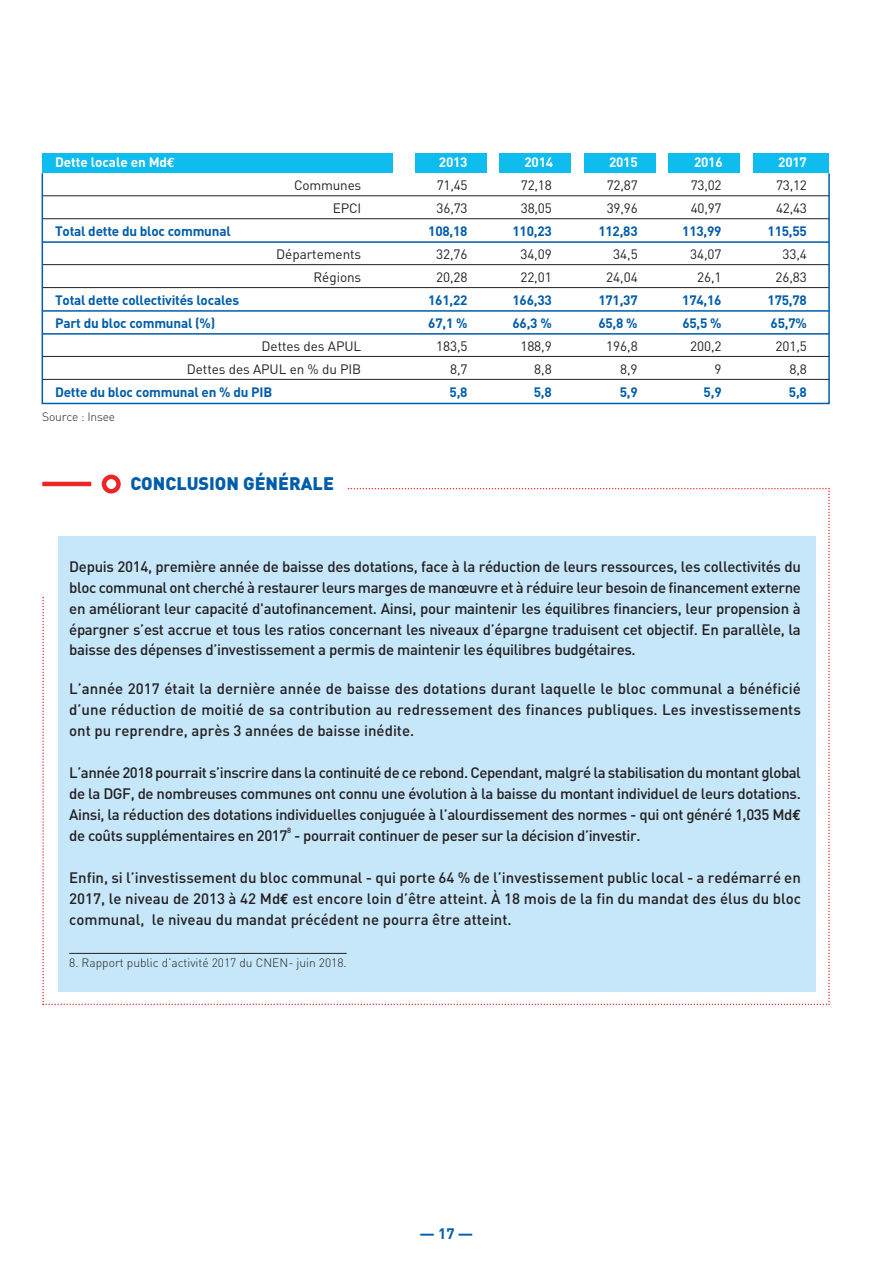
<style>
.page{position:relative;width:893px;height:1263px;background:#fff}
.page>*{position:absolute;margin:0;border:0;box-sizing:border-box;transform-origin:0 0}
.t1{font:900 18px "DIN";color:#005daa}
.t2{font:500 15px/21px "DIN";letter-spacing:-.01em;color:#231f20;text-align:justify}
.t3{font:700 15px "DIN";color:#005daa}
.t4{font:700 13.5px "DIN";letter-spacing:-.015em;color:#005daa}
.t5{font:13.5px "DIN";letter-spacing:-.005em;color:#231f20}
.t6{font:700 13.5px "DIN";letter-spacing:-.015em;color:#fff}
.t7{font:300 12px "DIN";color:#231f20}
.t8{font:500 7.5px "DIN";color:#231f20}
.s1{font-family:"Euro Mono"}
.s2{font-family:"Euro Mono";font-weight:700}
</style>
<div class="page">
<div style="left:415px;top:153px;width:71px;height:20px;background:#0ebcee"></div>
<div style="left:499px;top:153px;width:72px;height:20px;background:#0ebcee"></div>
<div style="left:584px;top:153px;width:71px;height:20px;background:#0ebcee"></div>
<div style="left:669px;top:153px;width:71px;height:20px;background:#0ebcee"></div>
<div style="left:753px;top:153px;width:76px;height:20px;background:#0ebcee"></div>
<div style="left:42px;top:153px;width:350px;height:20px;background:#0ebcee"></div>
<hr style="left:42px;top:195px;width:787px;height:1px;background:#231f20">
<hr style="left:42px;top:218px;width:787px;height:1px;background:#231f20">
<hr style="left:42px;top:241px;width:787px;height:2px;background:#005daa">
<hr style="left:42px;top:264px;width:787px;height:1px;background:#231f20">
<hr style="left:42px;top:287px;width:787px;height:1px;background:#231f20">
<hr style="left:42px;top:310px;width:787px;height:2px;background:#005daa">
<hr style="left:42px;top:333px;width:787px;height:2px;background:#005daa">
<hr style="left:42px;top:356px;width:787px;height:1px;background:#231f20">
<hr style="left:42px;top:379px;width:787px;height:1px;background:#231f20">
<div style="left:42px;top:173px;width:788px;height:231px;border:2px solid #005daa"></div>
<svg style="left:42px;top:475px;width:788px;height:530px"></svg>
<p class="t6" style="left:55px;top:158px;width:121px">Dette locale en Md<span class="s1">€</span></p>
<p class="t6" style="left:439px;top:158px;width:30px">2013</p>
<p class="t6" style="left:524px;top:158px;width:30px">2014</p>
<p class="t6" style="left:609px;top:158px;width:30px">2015</p>
<p class="t6" style="left:694px;top:158px;width:30px">2016</p>
<p class="t6" style="left:778px;top:158px;width:30px">2017</p>
<p class="t5" style="left:294px;top:181px;width:69px">Communes</p>
<p class="t5" style="left:437px;top:181px;width:32px">71,45</p>
<p class="t5" style="left:521px;top:181px;width:32px">72,18</p>
<p class="t5" style="left:607px;top:181px;width:32px">72,87</p>
<p class="t5" style="left:691px;top:181px;width:32px">73,02</p>
<p class="t5" style="left:776px;top:181px;width:32px">73,12</p>
<p class="t5" style="left:333px;top:204px;width:30px">EPCI</p>
<p class="t5" style="left:437px;top:204px;width:32px">36,73</p>
<p class="t5" style="left:521px;top:204px;width:32px">38,05</p>
<p class="t5" style="left:607px;top:204px;width:32px">39,96</p>
<p class="t5" style="left:691px;top:204px;width:32px">40,97</p>
<p class="t5" style="left:776px;top:204px;width:32px">42,43</p>
<p class="t4" style="left:55px;top:227px;width:177px">Total dette du bloc communal</p>
<p class="t4" style="left:428px;top:227px;width:41px">108,18</p>
<p class="t4" style="left:512px;top:227px;width:41px">110,23</p>
<p class="t4" style="left:598px;top:227px;width:41px">112,83</p>
<p class="t4" style="left:682px;top:227px;width:41px">113,99</p>
<p class="t4" style="left:767px;top:227px;width:41px">115,55</p>
<p class="t5" style="left:276px;top:250px;width:87px">Départements</p>
<p class="t5" style="left:436px;top:250px;width:33px">32,76</p>
<p class="t5" style="left:520px;top:250px;width:33px">34,09</p>
<p class="t5" style="left:613px;top:250px;width:26px">34,5</p>
<p class="t5" style="left:690px;top:250px;width:33px">34,07</p>
<p class="t5" style="left:782px;top:250px;width:26px">33,4</p>
<p class="t5" style="left:313px;top:273px;width:49px">Régions</p>
<p class="t5" style="left:436px;top:273px;width:33px">20,28</p>
<p class="t5" style="left:520px;top:273px;width:33px">22,01</p>
<p class="t5" style="left:606px;top:273px;width:33px">24,04</p>
<p class="t5" style="left:697px;top:273px;width:26px">26,1</p>
<p class="t5" style="left:775px;top:273px;width:33px">26,83</p>
<p class="t4" style="left:55px;top:295px;width:186px">Total dette collectivités locales</p>
<p class="t4" style="left:428px;top:295px;width:41px">161,22</p>
<p class="t4" style="left:512px;top:295px;width:41px">166,33</p>
<p class="t4" style="left:598px;top:295px;width:41px">171,37</p>
<p class="t4" style="left:682px;top:295px;width:41px">174,16</p>
<p class="t4" style="left:767px;top:295px;width:41px">175,78</p>
<p class="t4" style="left:55px;top:318px;width:162px">Part du bloc communal (%)</p>
<p class="t4" style="left:428px;top:318px;width:41px">67,1 %</p>
<p class="t4" style="left:512px;top:318px;width:41px">66,3 %</p>
<p class="t4" style="left:598px;top:318px;width:41px">65,8 %</p>
<p class="t4" style="left:682px;top:318px;width:41px">65,5 %</p>
<p class="t4" style="left:770px;top:318px;width:38px">65,7%</p>
<p class="t5" style="left:262px;top:341px;width:101px">Dettes des APUL</p>
<p class="t5" style="left:436px;top:341px;width:33px">183,5</p>
<p class="t5" style="left:520px;top:341px;width:33px">188,9</p>
<p class="t5" style="left:606px;top:341px;width:33px">196,8</p>
<p class="t5" style="left:690px;top:341px;width:33px">200,2</p>
<p class="t5" style="left:775px;top:341px;width:33px">201,5</p>
<p class="t5" style="left:187px;top:364px;width:176px">Dettes des APUL en % du PIB</p>
<p class="t5" style="left:450px;top:364px;width:19px">8,7</p>
<p class="t5" style="left:534px;top:364px;width:19px">8,8</p>
<p class="t5" style="left:620px;top:364px;width:19px">8,9</p>
<p class="t5" style="left:714px;top:364px;width:9px">9</p>
<p class="t5" style="left:789px;top:364px;width:19px">8,8</p>
<p class="t4" style="left:55px;top:387px;width:219px">Dette du bloc communal en % du PIB</p>
<p class="t4" style="left:450px;top:387px;width:20px">5,8</p>
<p class="t4" style="left:534px;top:387px;width:20px">5,8</p>
<p class="t4" style="left:620px;top:387px;width:20px">5,9</p>
<p class="t4" style="left:704px;top:387px;width:20px">5,9</p>
<p class="t4" style="left:789px;top:387px;width:20px">5,8</p>
<p class="t7" style="left:42px;top:412px;width:74px">Source : Insee</p>
<p class="t1" style="left:130px;top:477px;width:205px">CONCLUSION GÉNÉRALE</p>
<p class="t2" style="left:69px;top:558px;width:733px">Depuis 2014, première année de baisse des dotations, face à la réduction de leurs ressources, les collectivités du bloc communal ont cherché à restaurer leurs marges de manœuvre et à réduire leur besoin de financement externe en améliorant leur capacité d'autofinancement. Ainsi, pour maintenir les équilibres financiers, leur propension à épargner s’est accrue et tous les ratios concernant les niveaux d’épargne traduisent cet objectif. En parallèle, la baisse des dépenses d’investissement a permis de maintenir les équilibres budgétaires.</p>
<p class="t2" style="left:69px;top:679px;width:733px">L’année 2017 était la dernière année de baisse des dotations durant laquelle le bloc communal a bénéficié d’une réduction de moitié de sa contribution au redressement des finances publiques. Les investissements ont pu reprendre, après 3 années de baisse inédite.</p>
<p class="t2" style="left:69px;top:763px;width:733px">L’année 2018 pourrait s’inscrire dans la continuité de ce rebond. Cependant, malgré la stabilisation du montant global de la DGF, de nombreuses communes ont connu une évolution à la baisse du montant individuel de leurs dotations.<br>Ainsi, la réduction des dotations individuelles conjuguée à l’alourdissement des normes - qui ont généré 1,035 Md<span class="s2">€ </span>de coûts supplémentaires en 2017 - pourrait continuer de peser sur la décision d’investir.</p>
<p class="t8" style="left:287px;top:828px;width:5px">8</p>
<p class="t2" style="left:69px;top:868px;width:733px">Enfin, si l’investissement du bloc communal - qui porte 64 % de l’investissement public local - a redémarré en 2017, le niveau de 2013 à 42 Md<span class="s2">€</span> est encore loin d’être atteint. À 18 mois de la fin du mandat des élus du bloc communal, le niveau du mandat précédent ne pourra être atteint.</p>
<p class="t7" style="left:69px;top:958px;width:279px">8. Rapport public d’activité 2017 du CNEN- juin 2018.</p>
<p class="t3" style="left:419px;top:1228px;width:55px">— 17 —</p>
</div>
